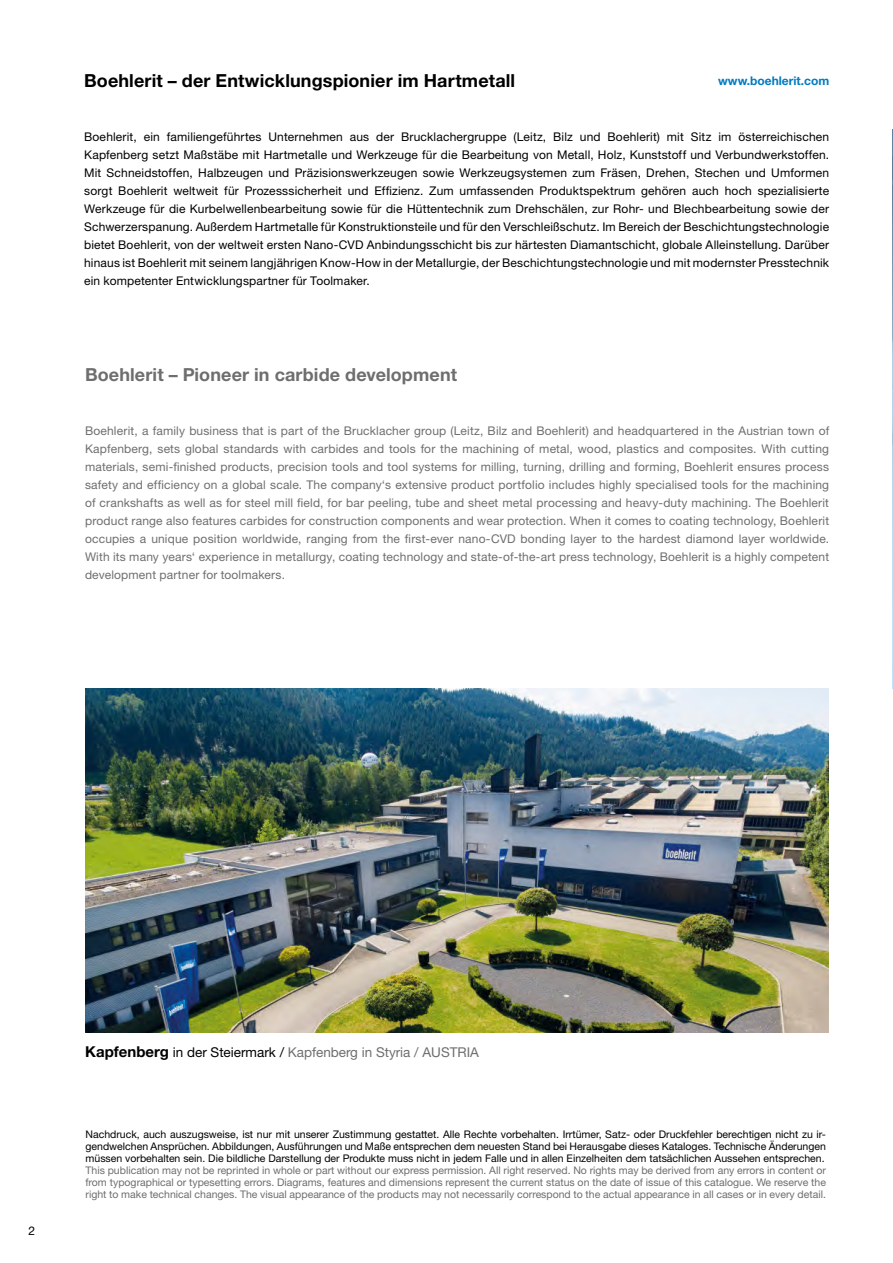
<style>
.page{position:relative;width:893px;height:1263px;background:#fff}
.page>*{position:absolute;margin:0;border:0;box-sizing:border-box;transform-origin:0 0}
.t1{font:700 18px "Helvetica Neue LT Pro";letter-spacing:.005em;color:#000}
.t2{font:700 18px "Helvetica Neue LT Pro";letter-spacing:.005em;color:#6e6e6e}
.t3{font:13.5px "Helvetica Neue LT Pro";color:#6e6e6e}
.t4{font:12px/18px "Helvetica Neue LT Pro";letter-spacing:.015em;color:#000;text-align:justify}
.t5{font:12px/18px "Helvetica Neue LT Pro";letter-spacing:.015em;color:#6e6e6e;text-align:justify}
.t6{font:700 12px "Helvetica Neue LT Pro";color:#007bc1}
.t7{font:10.5px/12px "Helvetica Neue LT Pro";color:#6e6e6e;text-align:justify}
.t8{font:10.5px/12px "Helvetica Neue LT Pro";color:#000;text-align:justify}
.s1{font-weight:700;font-size:15px;color:#000}
.s2{color:#000}
</style>
<div class="page">
<img style="left:892px;top:130px;width:1px;height:559px">
<img style="left:85px;top:689px;width:743px;height:343px">
<h1 class="t1" style="left:84px;top:69px;width:432px">Boehlerit – der Entwicklungspionier im Hartmetall</h1>
<p class="t6" style="left:718px;top:73px;width:113px">www.boehlerit.com</p>
<p class="t4" style="left:84px;top:127px;width:746px">Boehlerit, ein familiengeführtes Unternehmen aus der Brucklachergruppe (Leitz, Bilz und Boehlerit) mit Sitz im österreichischen Kapfenberg setzt Maßstäbe mit Hartmetalle und Werkzeuge für die Bearbeitung von Metall, Holz, Kunststoff und Verbundwerkstoffen.<br>Mit Schneidstoffen, Halbzeugen und Präzisionswerkzeugen sowie Werkzeugsystemen zum Fräsen, Drehen, Stechen und Umformen sorgt Boehlerit weltweit für Prozesssicherheit und Effizienz. Zum umfassenden Produktspektrum gehören auch hoch spezialisierte Werkzeuge für die Kurbelwellenbearbeitung sowie für die Hüttentechnik zum Drehschälen, zur Rohr- und Blechbearbeitung sowie der Schwerzerspanung. Außerdem Hartmetalle für Konstruktionsteile und für den Verschleißschutz. Im Bereich der Beschichtungstechnologie bietet Boehlerit, von der weltweit ersten Nano-CVD Anbindungsschicht bis zur härtesten Diamantschicht, globale Alleinstellung. Darüber hinaus ist Boehlerit mit seinem langjährigen Know-How in der Metallurgie, der Beschichtungstechnologie und mit modernster Presstechnik ein kompetenter Entwicklungspartner für Toolmaker.</p>
<h1 class="t2" style="left:85px;top:363px;width:374px">Boehlerit – Pioneer in carbide development</h1>
<p class="t5" style="left:85px;top:421px;width:746px">Boehlerit, a family business that is part of the Brucklacher group (Leitz, Bilz and Boehlerit) and headquartered in the Austrian town of Kapfenberg, sets global standards with carbides and tools for the machining of metal, wood, plastics and composites. With cutting materials, semi-finished products, precision tools and tool systems for milling, turning, drilling and forming, Boehlerit ensures process safety and efficiency on a global scale. The company‘s extensive product portfolio includes highly specialised tools for the machining of crankshafts as well as for steel mill field, for bar peeling, tube and sheet metal processing and heavy-duty machining. The Boehlerit product range also features carbides for construction components and wear protection. When it comes to coating technology, Boehlerit occupies a unique position worldwide, ranging from the first-ever nano-CVD bonding layer to the hardest diamond layer worldwide.<br>With its many years‘ experience in metallurgy, coating technology and state-of-the-art press technology, Boehlerit is a highly competent development partner for toolmakers.</p>
<p class="t4" style="left:29px;top:1222px;width:8px">2</p>
<p class="t3" style="left:85px;top:1044px;width:395px"><span class="s1">Kapfenberg</span> <span class="s2">in der Steiermark /</span> Kapfenberg in Styria / AUSTRIA</p>
<p class="t8" style="left:86px;top:1128px;width:742px">Nachdruck, auch auszugsweise, ist nur mit unserer Zustimmung gestattet. Alle Rechte vorbehalten. Irrtümer, Satz- oder Druckfehler berechtigen nicht zu ir&shy;gendwelchen Ansprüchen. Abbildungen, Ausführungen und Maße entsprechen dem neuesten Stand bei Herausgabe dieses Kataloges. Technische Änderungen müssen vorbehalten sein. Die bildliche Darstellung der Produkte muss nicht in jedem Falle und in allen Einzelheiten dem tatsächlichen Aussehen entsprechen.</p>
<p class="t7" style="left:86px;top:1164px;width:742px">This publication may not be reprinted in whole or part without our express permission. All right reserved. No rights may be derived from any errors in content or from typographical or typesetting errors. Diagrams, features and dimensions represent the current status on the date of issue of this catalogue. We reserve the right to make technical changes. The visual appearance of the products may not necessarily correspond to the actual appearance in all cases or in every detail.</p>
</div>
